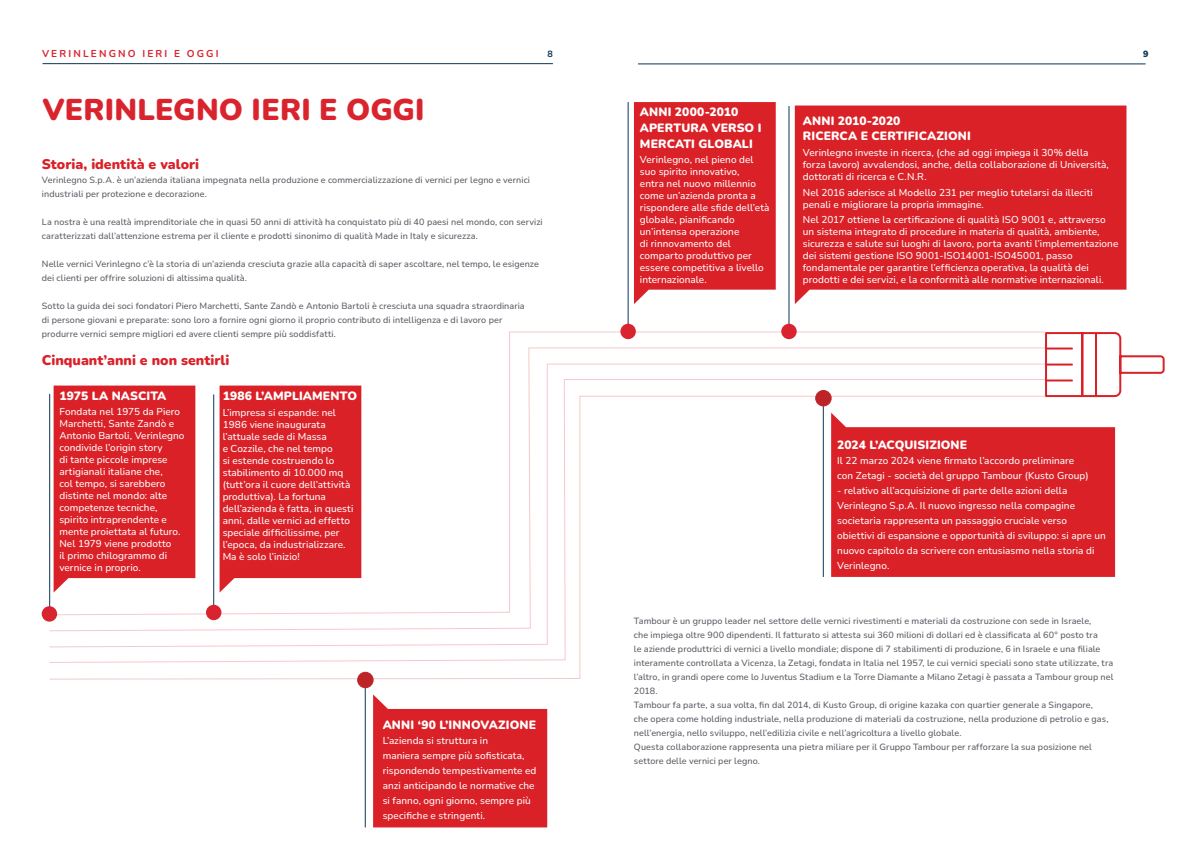
<style>
.page{position:relative;width:1191px;height:842px;background:#fff}
.page>*{position:absolute;margin:0;border:0;box-sizing:border-box;transform-origin:0 0}
.Left{font:900 30px "Nunito";letter-spacing:.005em;color:#d9242e}
.Intro{font:900 14px "Nunito";color:#da2128}
.Body_Text{font:900 12px "Nunito";letter-spacing:.01em;color:#fff}
.Left-2{font:900 12px "Nunito";letter-spacing:.01em;color:#fff}
.Body_Text-2{font:500 10px/12px "Nunito";letter-spacing:.005em;color:#fff}
.Left-3{font:700 10px "Nunito";letter-spacing:.215em;color:#d9242f}
.Intro-2{font:500 9px/14px "Nunito";letter-spacing:.01em;color:#5a5c63}
.t1{font:700 9px "Nunito";color:#0d3655}
.t2{font:900 9px "Nunito";color:#0d3655}
</style>
<div class="page">
<svg style="left:50px;top:331px;width:994px;height:285px"></svg>
<svg style="left:373px;top:694px;width:174px;height:133px;background:#de393f"></svg>
<svg style="left:831px;top:413px;width:284px;height:164px;background:#dd333a"></svg>
<hr style="left:365px;top:679px;width:1px;height:148px;background:#0d3655">
<hr style="left:823px;top:397px;width:1px;height:180px;background:#0d3655">
<hr style="left:49px;top:394px;width:1px;height:220px;background:#0d3655">
<div style="left:42px;top:606px;width:15px;height:16px;background:#d9242f;border-radius:50%"></div>
<div style="left:358px;top:672px;width:15px;height:16px;background:#bd2427;border-radius:50%"></div>
<div style="left:357px;top:672px;width:16px;height:16px;border:1px solid #bd2427;border-radius:50%"></div>
<div style="left:815px;top:390px;width:16px;height:16px;background:#bd2427;border-radius:50%"></div>
<div style="left:815px;top:390px;width:16px;height:16px;border:1px solid #bd2427;border-radius:50%"></div>
<hr style="left:213px;top:394px;width:1px;height:221px;background:#0d3655">
<hr style="left:789px;top:106px;width:1px;height:220px;background:#0d3655">
<div style="left:206px;top:605px;width:15px;height:15px;background:#d9242f;border-radius:50%"></div>
<div style="left:781px;top:324px;width:15px;height:15px;background:#d9242f;border-radius:50%"></div>
<div style="left:54px;top:386px;width:141px;height:207px;background:#da2128"></div>
<svg style="left:219px;top:386px;width:142px;height:207px;background:#dc3137"></svg>
<svg style="left:795px;top:106px;width:331px;height:198px;background:#dc3037"></svg>
<svg style="left:1044px;top:331px;width:121px;height:67px"></svg>
<hr style="left:628px;top:102px;width:1px;height:224px;background:#0d3655">
<div style="left:620px;top:324px;width:16px;height:15px;background:#d9242f;border-radius:50%"></div>
<svg style="left:634px;top:102px;width:141px;height:202px;background:#dc3036"></svg>
<hr style="left:43px;top:63px;width:510px;height:1px;background:#0d3655">
<hr style="left:638px;top:64px;width:507px;height:1px;background:#0d3655">
<p class="Left-3" style="left:42px;top:46px;width:178px">VERINLENGNO IERI E OGGI</p>
<p class="t1" style="left:547px;top:47px;width:7px">8</p>
<p class="t2" style="left:1143px;top:47px;width:7px">9</p>
<p class="Left" style="left:43px;top:88px;width:383px">VERINLEGNO IERI E OGGI</p>
<p class="Intro" style="left:42px;top:154px;width:159px">Storia, identità e valori</p>
<p class="Intro-2" style="left:42px;top:172px;width:490px">Verinlegno S.p.A. è un’azienda italiana impegnata nella produzione e commercializzazione di vernici per legno e vernici industriali per protezione e decorazione.</p>
<p class="Intro-2" style="left:42px;top:214px;width:502px">La nostra è una realtà imprenditoriale che in quasi 50 anni di attività ha conquistato più di 40 paesi nel mondo, con servizi caratterizzati dall’attenzione estrema per il cliente e prodotti sinonimo di qualità Made in Italy e sicurezza.</p>
<p class="Intro-2" style="left:42px;top:256px;width:498px">Nelle vernici Verinlegno c’è la storia di un’azienda cresciuta grazie alla capacità di saper ascoltare, nel tempo, le esigenze dei clienti per offrire soluzioni di altissima qualità.</p>
<p class="Intro-2" style="left:42px;top:298px;width:484px">Sotto la guida dei soci fondatori Piero Marchetti, Sante Zandò e Antonio Bartoli è cresciuta una squadra straordinaria di persone giovani e preparate: sono loro a fornire ogni giorno il proprio contributo di intelligenza e di lavoro per produrre vernici sempre migliori ed avere clienti sempre più soddisfatti.</p>
<p class="Intro" style="left:42px;top:350px;width:189px">Cinquant’anni e non sentirli</p>
<p class="Left-2" style="left:59px;top:387px;width:108px">1975 LA NASCITA</p>
<p class="Body_Text-2" style="left:59px;top:405px;width:127px">Fondata nel 1975 da Piero<br>Marchetti, Sante Zandò e<br>Antonio Bartoli, Verinlegno condivide l’origin story<br>di tante piccole imprese artigianali italiane che,<br>col tempo, si sarebbero distinte nel mondo: alte competenze tecniche, spirito intraprendente e mente proiettata al futuro.<br>Nel 1979 viene prodotto<br>il primo chilogrammo di vernice in proprio.</p>
<p class="Body_Text" style="left:223px;top:387px;width:136px">1986 L’AMPLIAMENTO</p>
<p class="Body_Text-2" style="left:223px;top:406px;width:132px">L’impresa si espande: nel<br>1986 viene inaugurata l’attuale sede di Massa<br>e Cozzile, che nel tempo<br>si estende costruendo lo stabilimento di 10.000 mq (tutt’ora il cuore dell’attività produttiva). La fortuna dell’azienda è fatta, in questi anni, dalle vernici ad effetto speciale difficilissime, per l’epoca, da industrializzare.<br>Ma è solo l’inizio!</p>
<p class="Left-2" style="left:383px;top:716px;width:155px">ANNI ‘90 L’INNOVAZIONE</p>
<p class="Body_Text-2" style="left:383px;top:732px;width:155px;line-height:15px">L’azienda si struttura in<br>maniera sempre più sofisticata, rispondendo tempestivamente ed anzi anticipando le normative che si fanno, ogni giorno, sempre più specifiche e stringenti.</p>
<p class="Body_Text" style="left:640px;top:104px;width:100px">ANNI 2000-2010</p>
<p class="Body_Text" style="left:640px;top:119px;width:123px">APERTURA VERSO I</p>
<p class="Body_Text" style="left:640px;top:135px;width:114px">MERCATI GLOBALI</p>
<p class="Body_Text-2" style="left:640px;top:153px;width:131px">Verinlegno, nel pieno del suo spirito innovativo,<br>entra nel nuovo millennio come un’azienda pronta a rispondere alle sfide dell’età globale, pianificando un’intensa operazione<br>di rinnovamento del comparto produttivo per essere competitiva a livello internazionale.</p>
<p class="Body_Text" style="left:803px;top:112px;width:99px">ANNI 2010-2020</p>
<p class="Body_Text" style="left:803px;top:128px;width:170px">RICERCA E CERTIFICAZIONI</p>
<p class="Body_Text-2" style="left:803px;top:146px;width:307px">Verinlegno investe in ricerca, (che ad oggi impiega il 30% della forza lavoro) avvalendosi, anche, della collaborazione di Università, dottorati di ricerca e C.N.R.</p>
<p class="Body_Text-2" style="left:803px;top:186px;width:291px">Nel 2016 aderisce al Modello 231 per meglio tutelarsi da illeciti penali e migliorare la propria immagine.</p>
<p class="Body_Text-2" style="left:803px;top:213px;width:317px">Nel 2017 ottiene la certificazione di qualità ISO 9001 e, attraverso un sistema integrato di procedure in materia di qualità, ambiente, sicurezza e salute sui luoghi di lavoro, porta avanti l’implementazione dei sistemi gestione ISO 9001-ISO14001-ISO45001, passo fondamentale per garantire l’efficienza operativa, la qualità dei prodotti e dei servizi, e la conformità alle normative internazionali.</p>
<p class="Left-2" style="left:837px;top:436px;width:132px">2024 L’ACQUISIZIONE</p>
<p class="Body_Text-2" style="left:837px;top:452px;width:253px;line-height:15px">Il 22 marzo 2024 viene firmato l’accordo preliminare con Zetagi - società del gruppo Tambour (Kusto Group)</p>
<p class="Body_Text-2" style="left:837px;top:482px;width:270px;line-height:15px">- relativo all’acquisizione di parte delle azioni della Verinlegno S.p.A. Il nuovo ingresso nella compagine societaria rappresenta un passaggio cruciale verso obiettivi di espansione e opportunità di sviluppo: si apre un nuovo capitolo da scrivere con entusiasmo nella storia di Verinlegno.</p>
<p class="Intro-2" style="left:634px;top:613px;width:481px">Tambour è un gruppo leader nel settore delle vernici rivestimenti e materiali da costruzione con sede in Israele,<br>che impiega oltre 900 dipendenti. Il fatturato si attesta sui 360 milioni di dollari ed è classificata al 60° posto tra<br>le aziende produttrici di vernici a livello mondiale; dispone di 7 stabilimenti di produzione, 6 in Israele e una filiale interamente controllata a Vicenza, la Zetagi, fondata in Italia nel 1957, le cui vernici speciali sono state utilizzate, tra l’altro, in grandi opere come lo Juventus Stadium e la Torre Diamante a Milano Zetagi è passata a Tambour group nel 2018.</p>
<p class="Intro-2" style="left:634px;top:697px;width:476px">Tambour fa parte, a sua volta, fin dal 2014, di Kusto Group, di origine kazaka con quartier generale a Singapore, che opera come holding industriale, nella produzione di materiali da costruzione, nella produzione di petrolio e gas, nell’energia, nello sviluppo, nell’edilizia civile e nell’agricoltura a livello globale.</p>
<p class="Intro-2" style="left:634px;top:739px;width:459px">Questa collaborazione rappresenta una pietra miliare per il Gruppo Tambour per rafforzare la sua posizione nel settore delle vernici per legno.</p>
</div>
